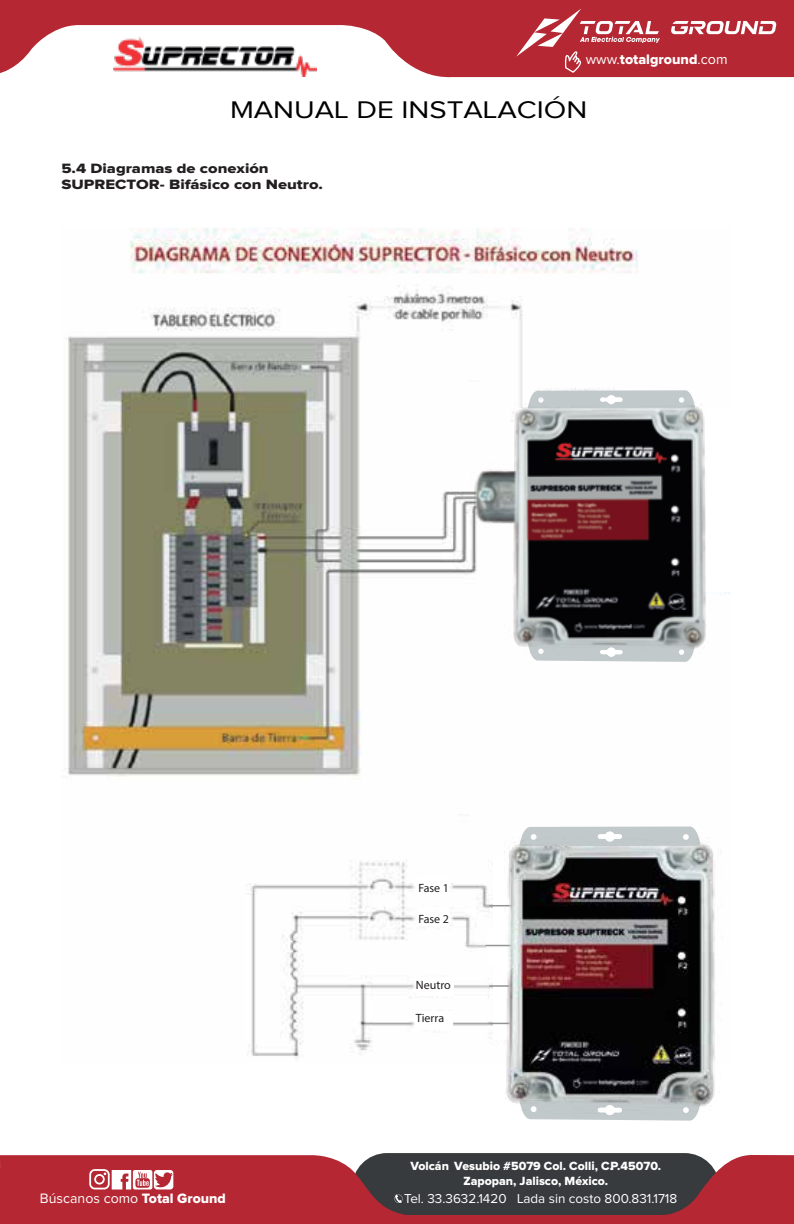
<style>
.page{position:relative;width:794px;height:1224px;background:#fff}
.page>*{position:absolute;margin:0;border:0;box-sizing:border-box;transform-origin:0 0}
.t1{font:25px "Proxima Nova";color:#000;scale:1.18 1}
.t2{font:14.2px "Proxima Nova";color:#fff}
.t3{font:14.2px "Proxima Nova Extrabld";color:#fff}
.t4{font:14px/16px "Proxima Nova Extrabld";color:#231f20;scale:1.18 1}
.t5{font:13.4px "Proxima Nova";color:#fff}
.t6{font:12.2px/14.8px "Proxima Nova Extrabld";color:#fff;text-align:center}
.t7{font:12px "Myriad Pro";color:#231f20}
.s1{font-family:"Proxima Nova"}
.s2{font-family:"Proxima Nova Extrabld"}
</style>
<div class="page">
<div style="left:352px;top:1153px;width:367px;height:70px;background:#383b3d;border-radius:35px"></div>
<svg style="left:0;top:0;width:794px;height:78px;fill:#b52732"></svg>
<svg style="left:0;top:1155px;width:794px;height:69px;fill:#b52732"></svg>
<svg style="left:671px;top:21px;width:105px;height:13px"></svg>
<svg style="left:516px;top:9px;width:144px;height:64px;background:#bf454e"></svg>
<svg style="left:394px;top:1194px;width:8px;height:9px"></svg>
<svg style="left:89px;top:1169px;width:84px;height:21px"></svg>
<img style="left:68px;top:228px;width:570px;height:830px">
<img style="left:457px;top:379px;width:273px;height:311px">
<img style="left:446px;top:814px;width:269px;height:307px">
<div style="left:418px;top:878px;width:31px;height:18px;background:#fff"></div>
<div style="left:418px;top:907px;width:31px;height:18px;background:#fff"></div>
<div style="left:416px;top:977px;width:38px;height:18px;background:#fff"></div>
<div style="left:415px;top:1012px;width:37px;height:18px;background:#fff"></div>
<p class="t3" style="left:586px;top:53px;width:143px"><span class="s1">www.</span>totalground<span class="s1">.com</span></p>
<h1 class="t1" style="left:230px;top:99px;width:304px">MANUAL DE INSTALACIÓN</h1>
<p class="t4" style="left:61px;top:161px;width:223px">5.4 Diagramas de conexión<br>SUPRECTOR- Bifásico con Neutro.</p>
<p class="t2" style="left:40px;top:1192px;width:187px">Búscanos como <span class="s2">Total Ground</span></p>
<p class="t7" style="left:418px;top:880px;width:32px">Fase 1</p>
<p class="t7" style="left:418px;top:911px;width:32px">Fase 2</p>
<p class="t7" style="left:416px;top:978px;width:36px">Neutro</p>
<p class="t7" style="left:416px;top:1011px;width:30px">Tierra</p>
<p class="t6" style="left:410px;top:1159px;width:252px">Volcán Vesubio #5079 Col. Colli, C.P.45070.<br>Zapopan, Jalisco, México.</p>
<p class="t5" style="left:404px;top:1193px;width:274px">Tel. 33.3632.1420 Lada sin costo 800.831.1718</p>
</div>
